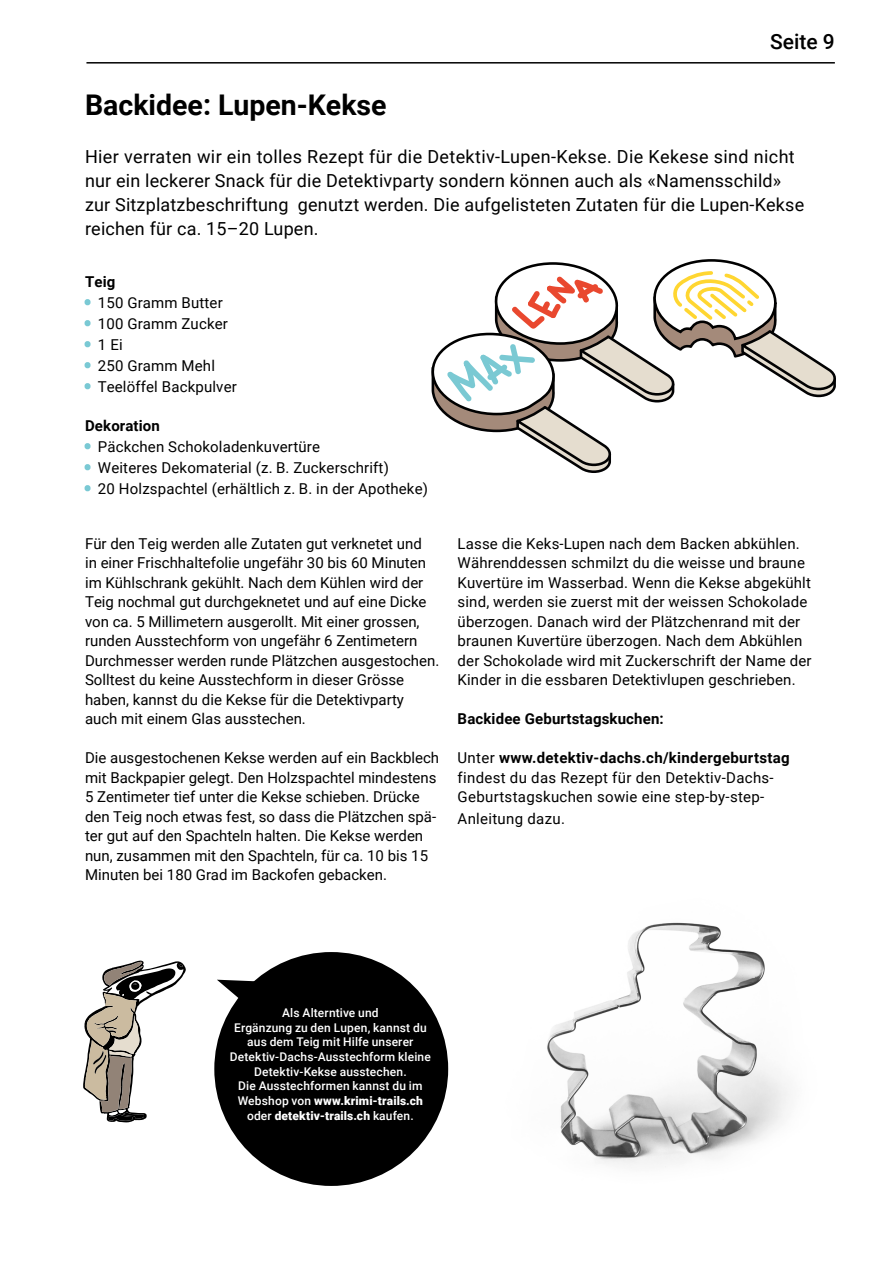
<style>
.page{position:relative;width:893px;height:1263px;background:#fff}
.page>*{position:absolute;margin:0;border:0;box-sizing:border-box;transform-origin:0 0}
.t1{font:700 28.5px "Roboto";color:#000}
.t2{font:500 21px "Roboto";color:#000}
.t3{font:18px/24px "Roboto";letter-spacing:.01em;color:#000}
.t4{font:15px/19.5px "Roboto";color:#000}
.t5{font:15px/19.5px "Roboto";letter-spacing:.02em;color:#000}
.t6{font:700 15px "Roboto";letter-spacing:.01em;color:#000}
.t7{font:500 12px/14.7px "Roboto";letter-spacing:.01em;color:#fff;text-align:center}
.s1{color:#7ac9d4}
.s2{font-weight:700}
.s3{font-weight:900}
</style>
<div class="page">
<hr style="left:86px;top:62px;width:749px;height:2px;background:#000">
<img style="left:547px;top:922px;width:243px;height:245px">
<svg style="left:83px;top:960px;width:103px;height:162px"></svg>
<svg style="left:431px;top:259px;width:405px;height:214px"></svg>
<div style="left:214px;top:952px;width:234px;height:234px;background:#000;border-radius:50%"></div>
<svg style="left:217px;top:980px;width:39px;height:26px"></svg>
<h2 class="t2" style="left:770px;top:27px;width:66px">Seite 9</h2>
<h1 class="t1" style="left:85px;top:85px;width:303px">Backidee: Lupen-Kekse</h1>
<p class="t3" style="left:85px;top:144px;width:721px">Hier verraten wir ein tolles Rezept für die Detektiv-Lupen-Kekse. Die Kekese sind nicht nur ein leckerer Snack für die Detektivparty sondern können auch als «Namensschild» zur Sitzplatzbeschriftung genutzt werden. Die aufgelisteten Zutaten für die Lupen-Kekse reichen für ca. 15–20 Lupen.</p>
<p class="t6" style="left:85px;top:271px;width:32px">Teig</p>
<p class="t4" style="left:85px;top:292px;width:139px"><span class="s1">•</span> 150 Gramm Butter</p>
<p class="t4" style="left:85px;top:313px;width:144px"><span class="s1">•</span> 100 Gramm Zucker</p>
<p class="t4" style="left:85px;top:334px;width:39px"><span class="s1">•</span> 1 Ei</p>
<p class="t4" style="left:85px;top:355px;width:131px"><span class="s1">•</span> 250 Gramm Mehl</p>
<p class="t4" style="left:85px;top:376px;width:153px"><span class="s1">•</span> Teelöffel Backpulver</p>
<p class="t6" style="left:85px;top:415px;width:76px">Dekoration</p>
<p class="t4" style="left:85px;top:436px;width:237px"><span class="s1">•</span> Päckchen Schokoladenkuvertüre</p>
<p class="t4" style="left:85px;top:457px;width:305px"><span class="s1">•</span> Weiteres Dekomaterial (z. B. Zuckerschrift)</p>
<p class="t4" style="left:85px;top:478px;width:344px"><span class="s1">•</span> 20 Holzspachtel (erhältlich z. B. in der Apotheke)</p>
<p class="t4" style="left:85px;top:533px;width:356px">Für den Teig werden alle Zutaten gut verknetet und<br>in einer Frischhaltefolie ungefähr 30 bis 60 Minuten im Kühlschrank gekühlt. Nach dem Kühlen wird der Teig nochmal gut durchgeknetet und auf eine Dicke von ca. 5 Millimetern ausgerollt. Mit einer grossen, runden Ausstechform von ungefähr 6 Zentimetern Durchmesser werden runde Plätzchen ausgestochen.<br>Solltest du keine Ausstechform in dieser Grösse haben, kannst du die Kekse für die Detektivparty auch mit einem Glas ausstechen.</p>
<p class="t4" style="left:85px;top:747px;width:356px">Die ausgestochenen Kekse werden auf ein Backblech mit Backpapier gelegt. Den Holzspachtel mindestens 5 Zentimeter tief unter die Kekse schieben. Drücke den Teig noch etwas fest, so dass die Plätzchen spä&shy;ter gut auf den Spachteln halten. Die Kekse werden nun, zusammen mit den Spachteln, für ca. 10 bis 15<br>Minuten bei 180 Grad im Backofen gebacken.</p>
<p class="t4" style="left:458px;top:533px;width:356px">Lasse die Keks-Lupen nach dem Backen abkühlen.<br>Währenddessen schmilzt du die weisse und braune Kuvertüre im Wasserbad. Wenn die Kekse abgekühlt sind, werden sie zuerst mit der weissen Schokolade überzogen. Danach wird der Plätzchenrand mit der braunen Kuvertüre überzogen. Nach dem Abkühlen der Schokolade wird mit Zuckerschrift der Name der Kinder in die essbaren Detektivlupen geschrieben.</p>
<p class="t6" style="left:458px;top:708px;width:208px">Backidee Geburtstagskuchen:</p>
<p class="t5" style="left:458px;top:747px;width:334px">Unter <span class="s2">www.detektiv-dachs.ch/kindergeburtstag </span>findest du das Rezept für den Detektiv-Dachs-<br>Geburtstagskuchen sowie eine step-by-step-</p>
<p class="t5" style="left:458px;top:808px;width:109px">Anleitung dazu.</p>
<p class="t7" style="left:230px;top:1005px;width:202px">Als Alterntive und<br>Ergänzung zu den Lupen, kannst du aus dem Teig mit Hilfe unserer<br>Detektiv-Dachs-Ausstechform kleine<br>Detektiv-Kekse ausstechen.<br>Die Ausstechformen kannst du im<br>Webshop von <span class="s3">www.krimi-trails.ch </span>oder <span class="s3">detektiv-trails.ch</span> kaufen.</p>
</div>
